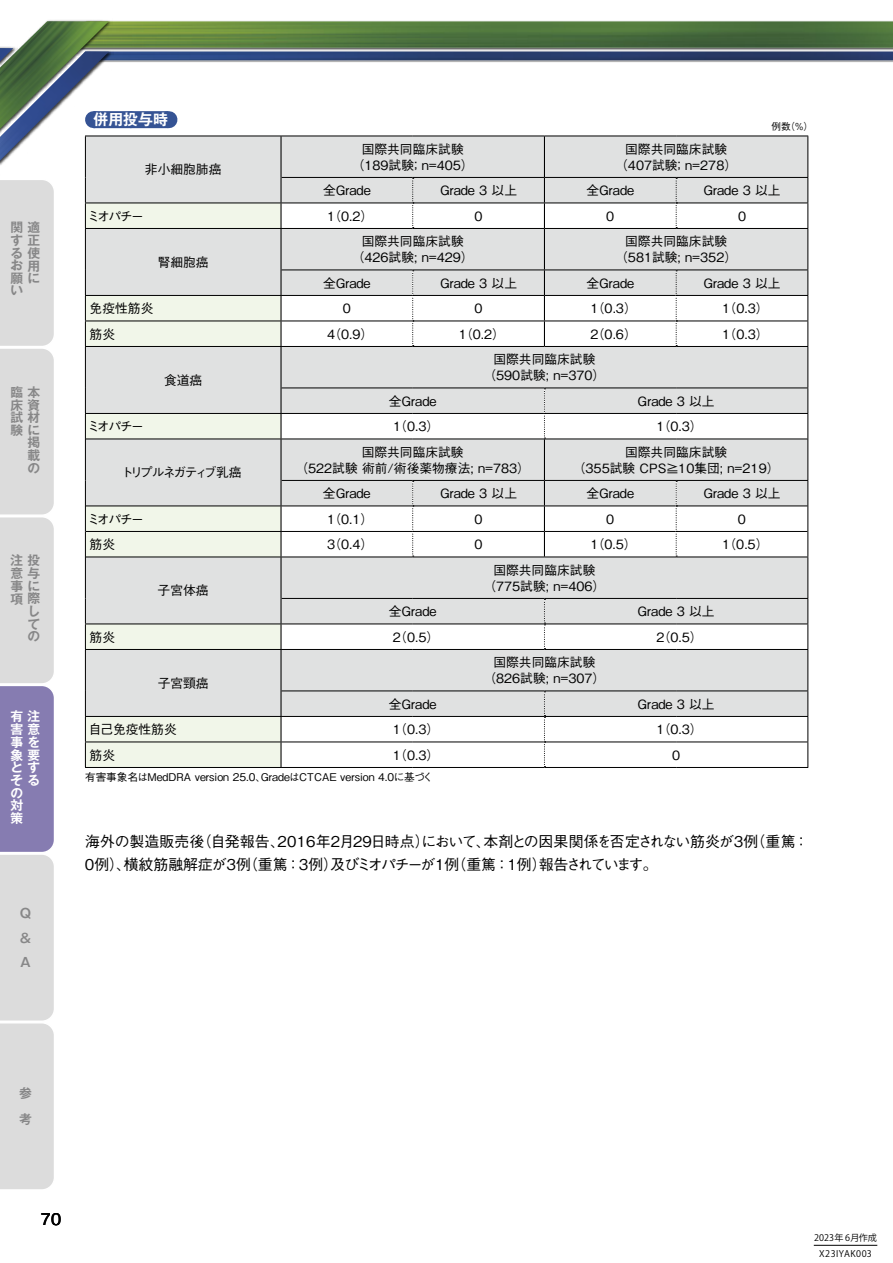
<style>
.page{position:relative;width:893px;height:1263px;background:#fff}
.page>*{position:absolute;margin:0;border:0;box-sizing:border-box;transform-origin:0 0}
.t1{font:500 15.9px "Gothic BBB Pr 6";color:#000}
.t2{font:500 14.85px/23.4px "Gothic BBB Pr 6";letter-spacing:-.065em;color:#000}
.t3{font:700 14.85px "Gothic MB101 Pr 6 De";color:#fff}
.t4{font:500 12.75px/15.9px "Gothic BBB Pr 6";color:#000;text-align:center}
.t5{font:700 12.75px/12.6px "Gothic MB101 Pr 6 De";color:#878788;text-align:justify}
.t6{font:700 12.75px/12.6px "Gothic MB101 Pr 6 De";color:#fff}
.t7{font:500 12.75px "Gothic BBB Pr 6";letter-spacing:-.15em;color:#000}
.t8{font:500 10.65px "Gothic BBB Pr 6";color:#000}
.t9{font:500 9.6px "Gothic BBB Pr 6";color:#000}
.t10{font:9px/15.9px "Koz Go Pr 6 N";letter-spacing:.035em;color:#000;text-align:center}
</style>
<div class="page">
<svg style="left:113px;top:21px;width:780px;height:31px;background:#618050"></svg>
<img style="left:113px;top:52px;width:780px;height:8px">
<img style="left:0;top:20px;width:113px;height:164px">
<img style="left:0;top:21px;width:109px;height:121px">
<div style="left:94px;top:111px;width:74px;height:17px;background:#355394"></div>
<svg style="left:132px;top:111px;width:17px;height:1px"></svg>
<svg style="left:168px;top:111px;width:1px;height:17px"></svg>
<hr style="left:281px;top:767px;width:132px;height:1px;background:#000">
<hr style="left:413px;top:767px;width:131px;height:1px;background:#000">
<hr style="left:544px;top:767px;width:132px;height:1px;background:#000">
<hr style="left:676px;top:767px;width:132px;height:1px;background:#000">
<hr style="left:85px;top:767px;width:196px;height:1px;background:#000">
<svg style="left:85px;top:136px;width:723px;height:631px"></svg>
<hr style="left:86px;top:439px;width:195px;height:1px;background:#000">
<hr style="left:86px;top:531px;width:195px;height:1px;background:#000">
<hr style="left:86px;top:557px;width:195px;height:1px;background:#000">
<svg style="left:0;top:178px;width:56px;height:1011px;background:#ceccd5"></svg>
<hr style="left:814px;top:1245px;width:63px;height:1px;background:#000">
<p class="t5" style="left:11px;top:221px;width:31px">関適す正る使お用願にい</p>
<p class="t5" style="left:11px;top:385px;width:31px;text-align:right">臨本床資試材験に掲<br>載<br>の</p>
<p class="t5" style="left:11px;top:554px;width:31px;text-align:right">注投意与事に項際し<br>て<br>の</p>
<p class="t6" style="left:11px;top:710px;width:31px">有注害意事を象要と<br>そるの<br>対<br>策</p>
<p class="t6" style="left:28px;top:761px;width:13px">す</p>
<p class="t5" style="left:19px;top:900px;width:13px;line-height:24.6px">Ｑ＆Ａ</p>
<p class="t3" style="left:94px;top:107px;width:76px">併用投与時</p>
<p class="t9" style="left:771px;top:118px;width:43px">例数（％）</p>
<p class="t4" style="left:145px;top:161px;width:78px">非小細胞肺癌</p>
<p class="t4" style="left:352px;top:140px;width:123px">国際共同臨床試験（189試験；n=405）</p>
<p class="t4" style="left:615px;top:140px;width:123px">国際共同臨床試験（407試験；n=278）</p>
<p class="t4" style="left:323px;top:181px;width:49px">全Grade</p>
<p class="t4" style="left:440px;top:181px;width:79px">Grade 3 以上</p>
<p class="t4" style="left:586px;top:181px;width:49px">全Grade</p>
<p class="t4" style="left:703px;top:181px;width:79px">Grade 3 以上</p>
<p class="t4" style="left:88px;top:207px;width:58px">ミオパチー</p>
<p class="t4" style="left:327px;top:207px;width:48px">1（0.2）</p>
<p class="t4" style="left:475px;top:207px;width:10px">0</p>
<p class="t4" style="left:606px;top:207px;width:10px">0</p>
<p class="t4" style="left:738px;top:207px;width:10px">0</p>
<p class="t4" style="left:158px;top:253px;width:53px">腎細胞癌</p>
<p class="t4" style="left:352px;top:232px;width:123px">国際共同臨床試験（426試験; n=429）</p>
<p class="t4" style="left:615px;top:232px;width:123px">国際共同臨床試験（581試験; n=352）</p>
<p class="t4" style="left:323px;top:274px;width:49px">全Grade</p>
<p class="t4" style="left:440px;top:274px;width:79px">Grade 3 以上</p>
<p class="t4" style="left:586px;top:274px;width:49px">全Grade</p>
<p class="t4" style="left:703px;top:274px;width:79px">Grade 3 以上</p>
<p class="t4" style="left:90px;top:299px;width:65px">免疫性筋炎</p>
<p class="t4" style="left:343px;top:299px;width:10px">0</p>
<p class="t4" style="left:475px;top:299px;width:10px">0</p>
<p class="t4" style="left:591px;top:299px;width:48px">1（0.3）</p>
<p class="t4" style="left:722px;top:299px;width:48px">1（0.3）</p>
<p class="t4" style="left:90px;top:325px;width:27px">筋炎</p>
<p class="t4" style="left:327px;top:325px;width:48px">4（0.9）</p>
<p class="t4" style="left:459px;top:325px;width:48px">1（0.2）</p>
<p class="t4" style="left:591px;top:325px;width:48px">2（0.6）</p>
<p class="t4" style="left:722px;top:325px;width:48px">1（0.3）</p>
<p class="t4" style="left:164px;top:371px;width:40px">食道癌</p>
<p class="t4" style="left:483px;top:350px;width:123px">国際共同臨床試験（590試験; n=370）</p>
<p class="t4" style="left:389px;top:392px;width:49px">全Grade</p>
<p class="t4" style="left:638px;top:392px;width:79px">Grade 3 以上</p>
<p class="t4" style="left:88px;top:417px;width:58px">ミオパチー</p>
<p class="t4" style="left:393px;top:417px;width:48px">1（0.3）</p>
<p class="t4" style="left:656px;top:417px;width:48px">1（0.3）</p>
<p class="t7" style="left:121px;top:462px;width:122px">トリプルネガティブ乳癌</p>
<p class="t4" style="left:295px;top:443px;width:236px">国際共同臨床試験<br>（522試験 術前/術後薬物療法; n=783）</p>
<p class="t4" style="left:573px;top:443px;width:208px">国際共同臨床試験<br>（355試験 CPS≧10集団; n=219）</p>
<p class="t4" style="left:323px;top:484px;width:49px">全Grade</p>
<p class="t4" style="left:440px;top:484px;width:79px">Grade 3 以上</p>
<p class="t4" style="left:586px;top:484px;width:49px">全Grade</p>
<p class="t4" style="left:703px;top:484px;width:79px">Grade 3 以上</p>
<p class="t4" style="left:88px;top:510px;width:58px">ミオパチー</p>
<p class="t4" style="left:327px;top:510px;width:48px">1（0.1）</p>
<p class="t4" style="left:475px;top:510px;width:10px">0</p>
<p class="t4" style="left:606px;top:510px;width:10px">0</p>
<p class="t4" style="left:738px;top:510px;width:10px">0</p>
<p class="t4" style="left:90px;top:535px;width:27px">筋炎</p>
<p class="t4" style="left:327px;top:535px;width:48px">3（0.4）</p>
<p class="t4" style="left:474px;top:535px;width:10px">0</p>
<p class="t4" style="left:590px;top:535px;width:48px">1（0.5）</p>
<p class="t4" style="left:722px;top:535px;width:48px">1（0.5）</p>
<p class="t4" style="left:158px;top:582px;width:53px">子宮体癌</p>
<p class="t4" style="left:483px;top:561px;width:123px">国際共同臨床試験（775試験; n=406）</p>
<p class="t4" style="left:389px;top:602px;width:49px">全Grade</p>
<p class="t4" style="left:638px;top:602px;width:79px">Grade 3 以上</p>
<p class="t4" style="left:90px;top:628px;width:27px">筋炎</p>
<p class="t4" style="left:393px;top:628px;width:48px">2（0.5）</p>
<p class="t4" style="left:656px;top:628px;width:48px">2（0.5）</p>
<p class="t4" style="left:158px;top:674px;width:53px">子宮頸癌</p>
<p class="t4" style="left:483px;top:653px;width:123px">国際共同臨床試験（826試験; n=307）</p>
<p class="t4" style="left:389px;top:695px;width:49px">全Grade</p>
<p class="t4" style="left:638px;top:695px;width:79px">Grade 3 以上</p>
<p class="t4" style="left:89px;top:720px;width:89px">自己免疫性筋炎</p>
<p class="t4" style="left:393px;top:720px;width:48px">1（0.3）</p>
<p class="t4" style="left:656px;top:720px;width:48px">1（0.3）</p>
<p class="t4" style="left:90px;top:746px;width:27px">筋炎</p>
<p class="t4" style="left:393px;top:746px;width:48px">1（0.3）</p>
<p class="t4" style="left:672px;top:746px;width:10px">0</p>
<p class="t8" style="left:85px;top:769px;width:350px">有害事象名はMedDRA version 25.0、GradeはCTCAE version 4.0に基づく</p>
<p class="t2" style="left:82px;top:829px;width:728px">海外の製造販売後（自発報告、2016年2月29日時点）において、本剤との因果関係を否定されない筋炎が３例（重篤：<br>０例）、横紋筋融解症が３例（重篤：３例）及びミオパチーが１例（重篤：１例）報告されています。</p>
<p class="t5" style="left:19px;top:1080px;width:14px;line-height:25.5px">参考</p>
<p class="t1" style="left:41px;top:1206px;width:22px">70</p>
<p class="t10" style="left:814px;top:1230px;width:64px">2023年 6月作成<br>X23IYAK003</p>
</div>
